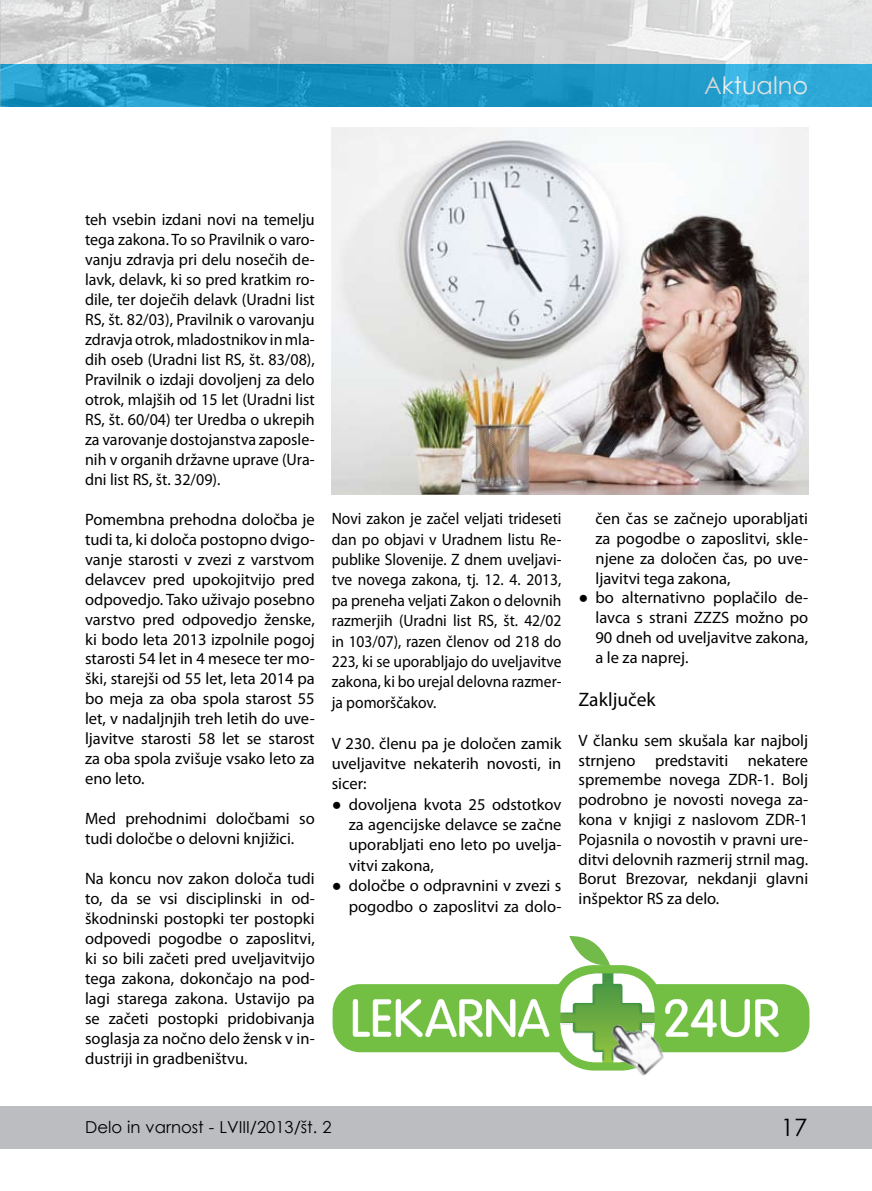
<style>
.page{position:relative;width:872px;height:1191px;background:#fff}
.page>*{position:absolute;margin:0;border:0;box-sizing:border-box;transform-origin:0 0}
.t1{font:24px "Century Gothic";color:#fff}
.t2{font:24px "Century Gothic";color:#000}
.t3{font:19.5px "Myriad Pro";color:#000}
.t4{font:16.5px/20px "Myriad Pro";color:#000;text-align:justify}
.t5{font:16.5px/20.4px "Myriad Pro";color:#000;text-align:justify;scale:.94 1}
.t6{font:16.5px "Century Gothic";color:#000}
.s1{font-family:"Times New Roman";font-weight:700}
</style>
<div class="page">
<div style="left:0;top:1106px;width:872px;height:42px;background:#bcbdc0"></div>
<img style="left:0;top:0;width:872px;height:106px">
<img style="left:332px;top:128px;width:476px;height:367px">
<div style="left:332px;top:984px;width:477px;height:68px;background:#72bf44;border-radius:28px"></div>
<svg style="left:353px;top:999px;width:180px;height:38px"></svg>
<svg style="left:681px;top:999px;width:97px;height:38px"></svg>
<img style="left:533px;top:965px;width:148px;height:106px">
<svg style="left:560px;top:973px;width:94px;height:89px"></svg>
<img style="left:603px;top:1017px;width:68px;height:59px">
<svg style="left:569px;top:936px;width:41px;height:29px"></svg>
<h1 class="t1" style="left:704px;top:69px;width:106px">Aktualno</h1>
<p class="t4" style="left:85px;top:209px;width:231px">teh vsebin izdani novi na temelju tega zakona. To so Pravilnik o varo&shy;vanju zdravja pri delu nosečih de&shy;lavk, delavk, ki so pred kratkim ro&shy;dile, ter doječih delavk (Uradni list RS, št. 82/03), Pravilnik o varovanju zdravja otrok, mladostnikov in mla&shy;dih oseb (Uradni list RS, št. 83/08), Pravilnik o izdaji dovoljenj za delo otrok, mlajših od 15 let (Uradni list RS, št. 60/04) ter Uredba o ukrepih za varovanje dostojanstva zaposle&shy;nih v organih državne uprave (Ura&shy;dni list RS, št. 32/09).</p>
<p class="t4" style="left:85px;top:509px;width:231px">Pomembna prehodna določba je tudi ta, ki določa postopno dvigo&shy;vanje starosti v zvezi z varstvom delavcev pred upokojitvijo pred odpovedjo. Tako uživajo posebno varstvo pred odpovedjo ženske, ki bodo leta 2013 izpolnile pogoj starosti 54 let in 4 mesece ter mo&shy;ški, starejši od 55 let, leta 2014 pa bo meja za oba spola starost 55 let, v nadaljnjih treh letih do uve&shy;ljavitve starosti 58 let se starost za oba spola zvišuje vsako leto za eno leto.</p>
<p class="t4" style="left:85px;top:808px;width:231px">Med prehodnimi določbami so tudi določbe o delovni knjižici.</p>
<p class="t4" style="left:85px;top:868px;width:231px">Na koncu nov zakon določa tudi to, da se vsi disciplinski in od&shy;škodninski postopki ter postopki odpovedi pogodbe o zaposlitvi, ki so bili začeti pred uveljavitvijo tega zakona, dokončajo na pod&shy;lagi starega zakona. Ustavijo pa se začeti postopki pridobivanja soglasja za nočno delo žensk v in&shy;dustriji in gradbeništvu.</p>
<p class="t5" style="left:332px;top:508px;width:246px">Novi zakon je začel veljati trideseti dan po objavi v Uradnem listu Re&shy;publike Slovenije. Z dnem uveljavi&shy;tve novega zakona, tj. 12. 4. 2013, pa preneha veljati Zakon o delovnih razmerjih (Uradni list RS, št. 42/02 in 103/07), razen členov od 218 do 223, ki se uporabljajo do uveljavitve zakona, ki bo urejal delovna razmer&shy;ja pomorščakov.</p>
<p class="t4" style="left:332px;top:732px;width:231px;line-height:20.4px">V 230. členu pa je določen zamik uveljavitve nekaterih novosti, in sicer:</p>
<p class="t4" style="left:349px;top:793px;width:214px;line-height:20.4px;text-indent:-17px"><span class="s1">●</span> dovoljena kvota 25 odstotkov za agencijske delavce se začne uporabljati eno leto po uvelja&shy;vitvi zakona,</p>
<p class="t4" style="left:332px;top:875px;width:231px;line-height:20.4px;text-align:right"><span class="s1">●</span> določbe o odpravnini v zvezi s pogodbo o zaposlitvi za dolo-</p>
<p class="t4" style="left:595px;top:508px;width:214px">čen čas se začnejo uporabljati za pogodbe o zaposlitvi, skle&shy;njene za določen čas, po uve&shy;ljavitvi tega zakona,</p>
<p class="t4" style="left:595px;top:587px;width:214px;text-indent:-17px"><span class="s1">●</span> bo alternativno poplačilo de&shy;lavca s strani ZZZS možno po 90 dneh od uveljavitve zakona, a le za naprej.</p>
<p class="t3" style="left:578px;top:687px;width:79px">Zaključek</p>
<p class="t4" style="left:578px;top:730px;width:231px">V članku sem skušala kar najbolj strnjeno predstaviti nekatere spremembe novega ZDR-1. Bolj podrobno je novosti novega za&shy;kona v knjigi z naslovom ZDR-1<br>Pojasnila o novostih v pravni ure&shy;ditvi delovnih razmerij strnil mag.<br>Borut Brezovar, nekdanji glavni inšpektor RS za delo.</p>
<p class="t6" style="left:85px;top:1115px;width:248px">Delo in varnost - LVIII/2013/št. 2</p>
<h1 class="t2" style="left:780px;top:1110px;width:28px">17</h1>
</div>
